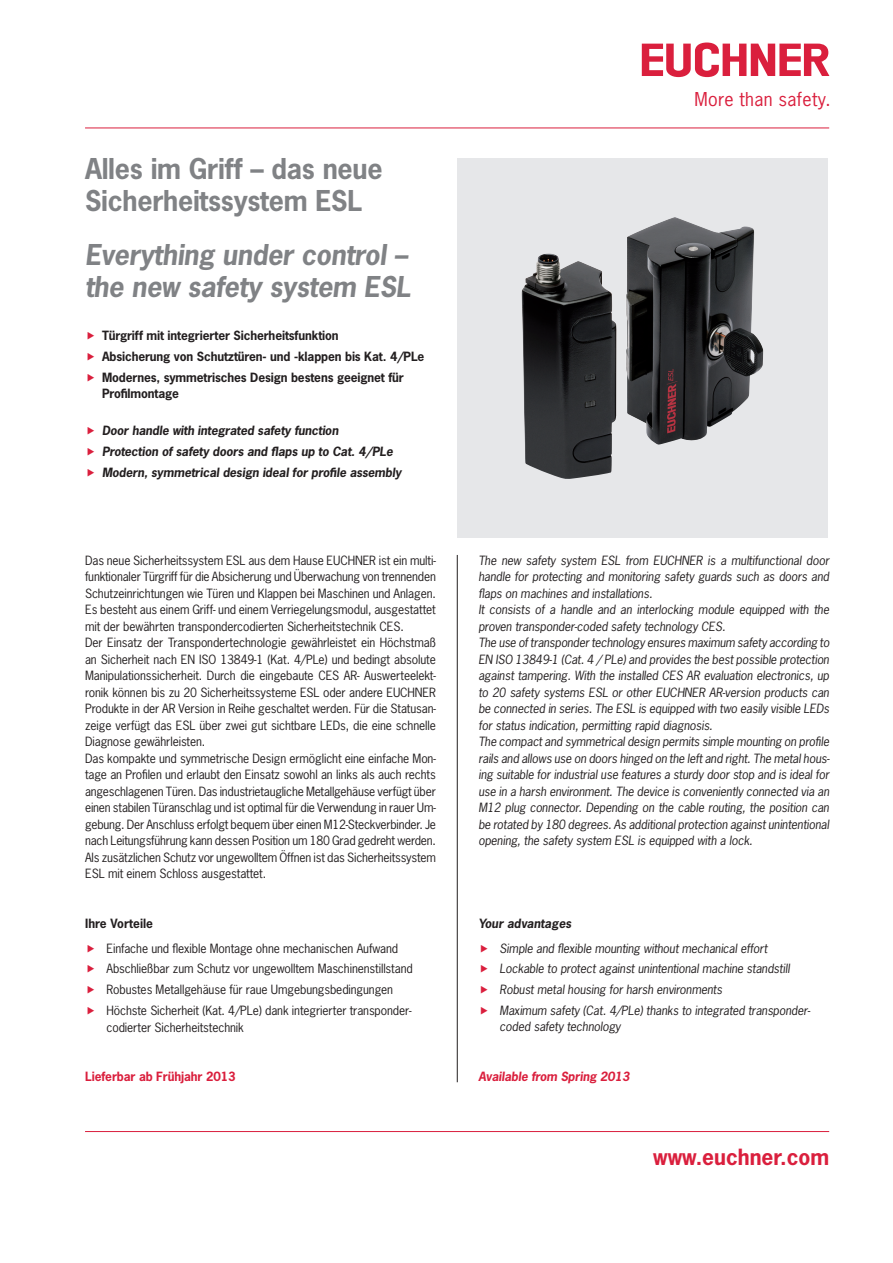
<style>
.page{position:relative;width:893px;height:1263px;background:#fff}
.page>*{position:absolute;margin:0;border:0;box-sizing:border-box;transform-origin:0 0}
.t1{font:italic 700 27px/31.5px "News Gothic";letter-spacing:-.01em;color:#808285}
.t2{font:700 27px/31.5px "News Gothic";letter-spacing:-.01em;color:#808285}
.t3{font:700 21px "News Gothic Std";color:#da1f3d}
.t4{font:18px "News Gothic";letter-spacing:.02em;color:#da1f3d}
.t5{font:12px/16.5px "News Gothic";letter-spacing:-.01em;color:#231f20}
.t6{font:italic 12px/16.5px "News Gothic";letter-spacing:-.01em;color:#231f20}
.t7{font:700 12px/20.7px "News Gothic";letter-spacing:-.01em;color:#231f20}
.t8{font:italic 700 12px/20.7px "News Gothic";letter-spacing:-.01em;color:#231f20}
.t9{font:700 12px "News Gothic";letter-spacing:-.01em;color:#da1f3d}
.t10{font:italic 700 12px "News Gothic";letter-spacing:-.01em;color:#da1f3d}
</style>
<div class="page">
<svg style="left:642px;top:43px;width:187px;height:34px"></svg>
<hr style="left:85px;top:128px;width:744px;height:1px;background:#da1f3d">
<hr style="left:85px;top:1131px;width:744px;height:1px;background:#da1f3d">
<hr style="left:457px;top:555px;width:1px;height:527px;background:#231f20">
<div style="left:457px;top:158px;width:371px;height:380px;background:#e6e7e9"></div>
<img style="left:522px;top:217px;width:241px;height:262px">
<h1 class="t2" style="left:85px;top:153px;width:299px">Alles im Griff – das neue<br>Sicherheitssystem ESL</h1>
<h1 class="t1" style="left:85px;top:239px;width:327px">Everything under control – the new safety system ESL</h1>
<p class="t7" style="left:102px;top:325px;width:324px">Türgriff mit integrierter Sicherheitsfunktion<br>Absicherung von Schutztüren- und -klappen bis Kat. 4/PLe<br>Modernes, symmetrisches Design bestens geeignet für</p>
<p class="t7" style="left:102px;top:383px;width:79px">Profilmontage</p>
<p class="t8" style="left:102px;top:420px;width:301px">Door handle with integrated safety function<br>Protection of safety doors and flaps up to Cat. 4/PLe<br>Modern, symmetrical design ideal for profile assembly</p>
<p class="t5" style="left:85px;top:552px;width:353px">Das neue Sicherheitssystem ESL aus dem Hause EUCHNER ist ein multi&shy;funktionaler Türgriff für die Absicherung und Überwachung von trennenden Schutzeinrichtungen wie Türen und Klappen bei Maschinen und Anlagen.<br>Es besteht aus einem Griff- und einem Verriegelungsmodul, ausgestattet mit der bewährten transpondercodierten Sicherheitstechnik CES.<br>Der Einsatz der Transpondertechnologie gewährleistet ein Höchstmaß an Sicherheit nach EN ISO 13849-1 (Kat. 4/PLe) und bedingt absolute Manipulationssicherheit. Durch die eingebaute CES AR- Auswerteelekt&shy;ronik können bis zu 20 Sicherheitssysteme ESL oder andere EUCHNER Produkte in der AR Version in Reihe geschaltet werden. Für die Statusan&shy;zeige verfügt das ESL über zwei gut sichtbare LEDs, die eine schnelle Diagnose gewährleisten.<br>Das kompakte und symmetrische Design ermöglicht eine einfache Mon&shy;tage an Profilen und erlaubt den Einsatz sowohl an links als auch rechts angeschlagenen Türen. Das industrietaugliche Metallgehäuse verfügt über einen stabilen Türanschlag und ist optimal für die Verwendung in rauer Um&shy;gebung. Der Anschluss erfolgt bequem über einen M12-Steckverbinder. Je nach Leitungsführung kann dessen Position um 180 Grad gedreht werden.<br>Als zusätzlichen Schutz vor ungewolltem Öffnen ist das Sicherheitssystem ESL mit einem Schloss ausgestattet.</p>
<p class="t7" style="left:85px;top:912px;width:69px">Ihre Vorteile</p>
<p class="t5" style="left:106px;top:938px;width:308px;line-height:20.7px">Einfache und flexible Montage ohne mechanischen Aufwand Abschließbar zum Schutz vor ungewolltem Maschinenstillstand Robustes Metallgehäuse für raue Umgebungsbedingungen Höchste Sicherheit (Kat. 4/PLe) dank integrierter transponder-</p>
<p class="t5" style="left:106px;top:1019px;width:139px">codierter Sicherheitstechnik</p>
<p class="t9" style="left:85px;top:1068px;width:152px">Lieferbar ab Frühjahr 2013</p>
<h3 class="t4" style="left:694px;top:88px;width:138px">More than safety.</h3>
<p class="t6" style="left:478px;top:552px;width:353px">The new safety system ESL from EUCHNER is a multifunctional door handle for protecting and monitoring safety guards such as doors and flaps on machines and installations.<br>It consists of a handle and an interlocking module equipped with the proven transponder-coded safety technology CES.<br>The use of transponder technology ensures maximum safety according to EN ISO 13849-1 (Cat. 4 / PLe) and provides the best possible protection against tampering. With the installed CES AR evaluation electronics, up to 20 safety systems ESL or other EUCHNER AR-version products can be connected in series. The ESL is equipped with two easily visible LEDs for status indication, permitting rapid diagnosis.<br>The compact and symmetrical design permits simple mounting on profile rails and allows use on doors hinged on the left and right. The metal hous&shy;ing suitable for industrial use features a sturdy door stop and is ideal for use in a harsh environment. The device is conveniently connected via an M12 plug connector. Depending on the cable routing, the position can be rotated by 180 degrees. As additional protection against unintentional opening, the safety system ESL is equipped with a lock.</p>
<p class="t8" style="left:478px;top:912px;width:94px">Your advantages</p>
<p class="t6" style="left:500px;top:938px;width:312px;line-height:20.7px">Simple and flexible mounting without mechanical effort Lockable to protect against unintentional machine standstill Robust metal housing for harsh environments<br>Maximum safety (Cat. 4/PLe) thanks to integrated transponder-</p>
<p class="t6" style="left:500px;top:1018px;width:123px">coded safety technology</p>
<p class="t10" style="left:478px;top:1068px;width:153px">Available from Spring 2013</p>
<h2 class="t3" style="left:653px;top:1143px;width:177px">www.euchner.com</h2>
</div>
